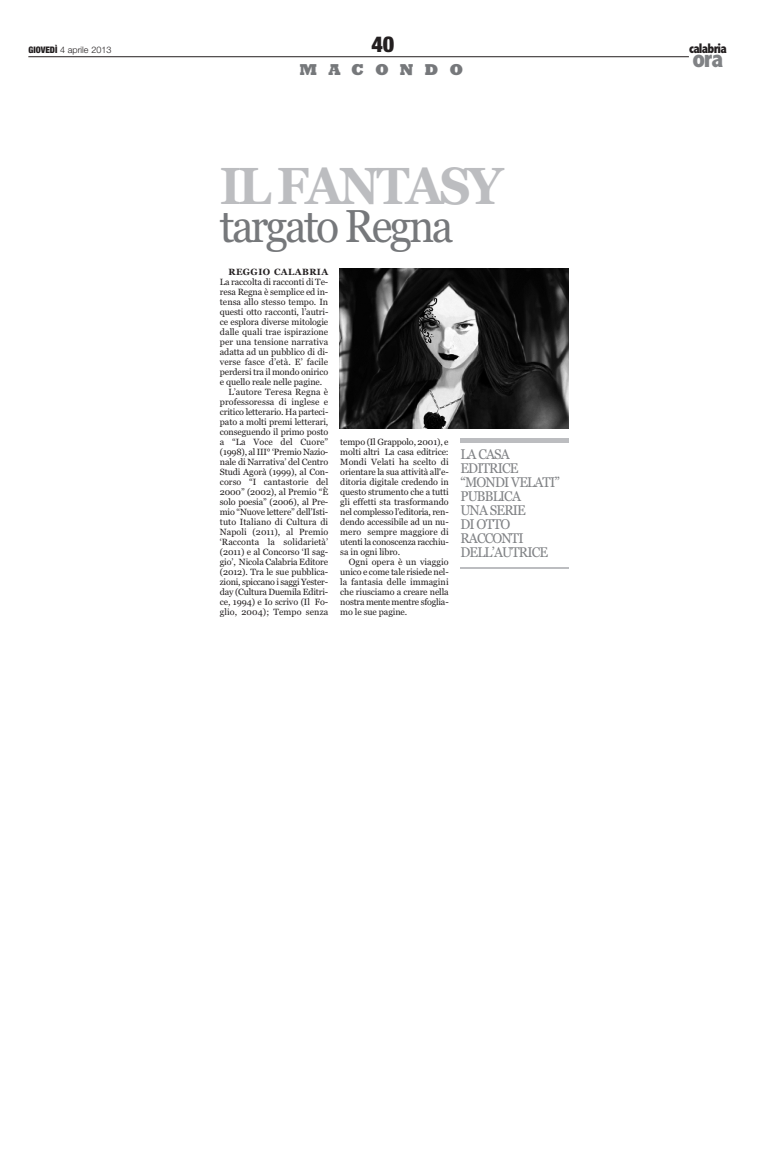
<style>
.page{position:relative;width:766px;height:1163px;background:#fff}
.page>*{position:absolute;margin:0;border:0;box-sizing:border-box;transform-origin:0 0}
.t1{font:700 52px "Georgia";letter-spacing:-.07em;color:#bcbdc0;scale:.93 1}
.t2{font:46px "Georgia";letter-spacing:-.06em;color:#76787b;scale:.93 1}
.t3{font:800 condensed 26px "Abadi";color:#808285}
.t4{font:900 condensed 22px "Helvetica Neue";color:#231f20}
.t5{font:800 16px "Rockwell";letter-spacing:.69em;color:#76787b}
.t6{font:14px/14px "Georgia";letter-spacing:-.06em;color:#808285;scale:.95 1}
.t7{font:800 condensed 14px "Abadi";letter-spacing:-.05em;color:#231f20}
.t8{font:9px/10px "Georgia";letter-spacing:-.01em;color:#231f20;text-align:justify}
.t9{font:300 9px "Helvetica Neue";color:#231f20}
.t10{font:700 9px "Georgia";letter-spacing:.05em;color:#231f20}
.s1{font-weight:900;font-stretch:condensed}
</style>
<div class="page">
<img style="left:340px;top:268px;width:228px;height:160px">
<div style="left:460px;top:438px;width:108px;height:5px;background:#bcbdc0"></div>
<hr style="left:460px;top:567px;width:108px;height:1px;background:#bcbdc0">
<hr style="left:28px;top:56px;width:660px;height:1px;background:#231f20">
<h3 class="t4" style="left:371px;top:30px;width:24px">40</h3>
<h3 class="t5" style="left:299px;top:60px;width:165px">MACONDO</h3>
<p class="t9" style="left:28px;top:44px;width:84px"><span class="s1">GIOVEDÌ</span> 4 aprile 2013</p>
<h3 class="t7" style="left:688px;top:40px;width:39px">calabria</h3>
<h3 class="t3" style="left:692px;top:43px;width:32px">ora</h3>
<h1 class="t1" style="left:220px;top:155px;width:306px">IL FANTASY</h1>
<h2 class="t2" style="left:220px;top:199px;width:252px">targato Regna</h2>
<p class="t10" style="left:228px;top:266px;width:101px">REGGIO CALABRIA</p>
<p class="t8" style="left:220px;top:277px;width:110px">La raccolta di racconti di Te-</p>
<p class="t8" style="left:220px;top:287px;width:110px">resa Regna è semplice ed in-</p>
<p class="t8" style="left:220px;top:297px;width:110px">tensa allo stesso tempo. In</p>
<p class="t8" style="left:220px;top:307px;width:110px">questi otto racconti, l’autri-</p>
<p class="t8" style="left:220px;top:317px;width:110px">ce esplora diverse mitologie</p>
<p class="t8" style="left:220px;top:327px;width:110px">dalle quali trae ispirazione</p>
<p class="t8" style="left:220px;top:337px;width:110px">per una tensione narrativa</p>
<p class="t8" style="left:220px;top:347px;width:110px">adatta ad un pubblico di di-</p>
<p class="t8" style="left:220px;top:357px;width:110px">verse fasce d’età. E’ facile</p>
<p class="t8" style="left:220px;top:367px;width:110px">perdersi tra il mondo onirico</p>
<p class="t8" style="left:220px;top:377px;width:104px">e quello reale nelle pagine.</p>
<p class="t8" style="left:228px;top:387px;width:101px">L’autore Teresa Regna è</p>
<p class="t8" style="left:220px;top:397px;width:110px">professoressa di inglese e</p>
<p class="t8" style="left:220px;top:407px;width:110px">critico letterario. Ha parteci-</p>
<p class="t8" style="left:220px;top:417px;width:110px">pato a molti premi letterari,</p>
<p class="t8" style="left:220px;top:427px;width:110px">conseguendo il primo posto</p>
<p class="t8" style="left:220px;top:437px;width:110px">a “La Voce del Cuore”</p>
<p class="t8" style="left:220px;top:447px;width:110px">(1998), al III° ‘Premio Nazio-</p>
<p class="t8" style="left:220px;top:457px;width:110px">nale di Narrativa’ del Centro</p>
<p class="t8" style="left:220px;top:467px;width:110px">Studi Agorà (1999), al Con-</p>
<p class="t8" style="left:220px;top:477px;width:110px">corso “I cantastorie del</p>
<p class="t8" style="left:220px;top:487px;width:110px">2000” (2002), al Premio “È</p>
<p class="t8" style="left:220px;top:497px;width:110px">solo poesia” (2006), al Pre-</p>
<p class="t8" style="left:220px;top:507px;width:110px">mio “Nuove lettere” dell’Isti-</p>
<p class="t8" style="left:220px;top:517px;width:110px">tuto Italiano di Cultura di</p>
<p class="t8" style="left:220px;top:527px;width:110px">Napoli (2011), al Premio</p>
<p class="t8" style="left:220px;top:537px;width:110px">‘Racconta la solidarietà’</p>
<p class="t8" style="left:220px;top:547px;width:110px">(2011) e al Concorso ‘Il sag-</p>
<p class="t8" style="left:220px;top:557px;width:110px">gio’, Nicola Calabria Editore</p>
<p class="t8" style="left:220px;top:567px;width:110px">(2012). Tra le sue pubblica-</p>
<p class="t8" style="left:220px;top:577px;width:110px">zioni, spiccano i saggi Yester-</p>
<p class="t8" style="left:220px;top:587px;width:110px">day (Cultura Duemila Editri-</p>
<p class="t8" style="left:220px;top:597px;width:110px">ce, 1994) e Io scrivo (Il Fo-</p>
<p class="t8" style="left:220px;top:607px;width:110px">glio, 2004); Tempo senza</p>
<p class="t8" style="left:340px;top:437px;width:110px">tempo (Il Grappolo, 2001), e molti altri La casa editrice:<br>Mondi Velati ha scelto di orientare la sua attività all'e&shy;ditoria digitale credendo in questo strumento che a tutti gli effetti sta trasformando nel complesso l’editoria, ren&shy;dendo accessibile ad un nu&shy;mero sempre maggiore di utenti la conoscenza racchiu&shy;sa in ogni libro.</p>
<p class="t8" style="left:340px;top:557px;width:110px;text-indent:9px">Ogni opera è un viaggio unico e come tale risiede nel&shy;la fantasia delle immagini che riusciamo a creare nella nostra mente mentre sfoglia&shy;mo le sue pagine.</p>
<h3 class="t6" style="left:460px;top:447px;width:106px">LA CASA<br>EDITRICE “MONDI VELATI”<br>PUBBLICA<br>UNA SERIE<br>DI OTTO<br>RACCONTI<br>DELL’AUTRICE</h3>
</div>
